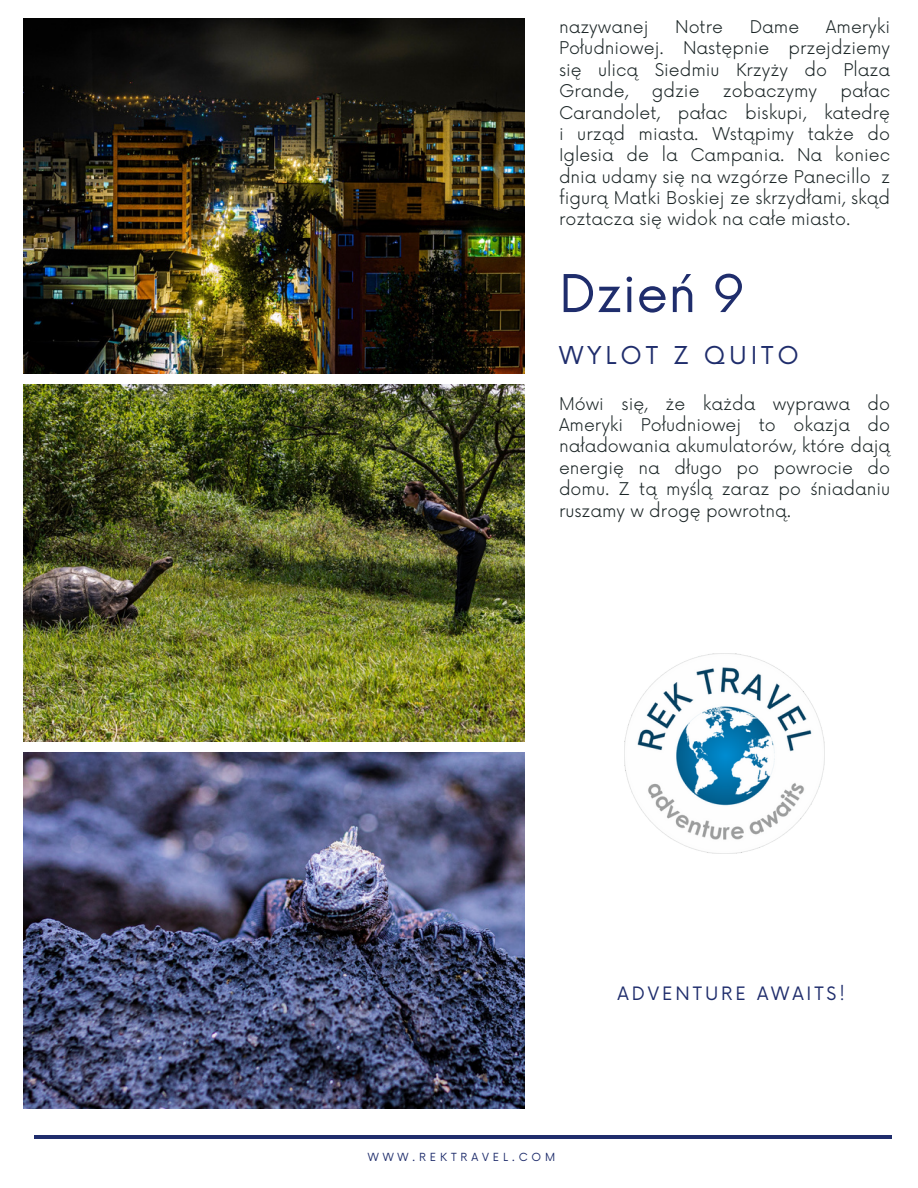
<style>
.page{position:relative;width:918px;height:1188px;background:#fff}
.page>*{position:absolute;margin:0;border:0;box-sizing:border-box;transform-origin:0 0}
.t1{font:50.7px "Now";color:#1f2d6c}
.t2{font:24px "Now";letter-spacing:.16em;color:#1f2d6c}
.t3{font:18px "Now";letter-spacing:.16em;color:#1f2d6c}
.t4{font:300 17.1px/21.3px "Now";color:#1c2627;text-align:justify}
.t5{font:10.95px "Now";letter-spacing:.36em;color:#1f2d6c}
</style>
<div class="page">
<hr style="left:35px;top:1136px;width:857px;height:3px;background:#1f2d6c">
<img style="left:624px;top:653px;width:201px;height:201px">
<img style="left:24px;top:18px;width:500px;height:356px">
<img style="left:24px;top:385px;width:500px;height:357px">
<img style="left:24px;top:753px;width:500px;height:355px">
<p class="t4" style="left:559px;top:17px;width:333px;text-indent:267px">Ameryki Południowej. Następnie przejdziemy się ulicą Siedmiu Krzyży do Plaza Grande,</p>
<p class="t4" style="left:559px;top:17px;width:91px">nazywanej</p>
<p class="t4" style="left:675px;top:17px;width:49px">Notre</p>
<p class="t4" style="left:750px;top:17px;width:51px">Dame</p>
<p class="t4" style="left:559px;top:81px;width:333px;text-indent:282px">pałac Carandolet, pałac biskupi, katedrę i urząd miasta. Wstąpimy także do Iglesia de la Campania. Na koniec dnia udamy się na wzgórze Panecillo z figurą Matki Boskiej ze skrzydłami, skąd roztacza się widok na całe miasto.</p>
<p class="t4" style="left:652px;top:81px;width:49px">gdzie</p>
<p class="t4" style="left:723px;top:81px;width:96px">zobaczymy</p>
<h1 class="t1" style="left:559px;top:265px;width:188px">Dzień 9</h1>
<h2 class="t2" style="left:559px;top:341px;width:241px">WYLOT Z QUITO</h2>
<p class="t4" style="left:559px;top:394px;width:333px">Mówi się, że każda wyprawa do Ameryki Południowej to okazja do naładowania akumulatorów, które dają energię na długo po powrocie do domu. Z tą myślą zaraz po śniadaniu ruszamy w drogę powrotną.</p>
<p class="t5" style="left:368px;top:1151px;width:189px">WWW.REKTRAVEL.COM</p>
<p class="t3" style="left:618px;top:984px;width:229px">ADVENTURE AWAITS!</p>
</div>
